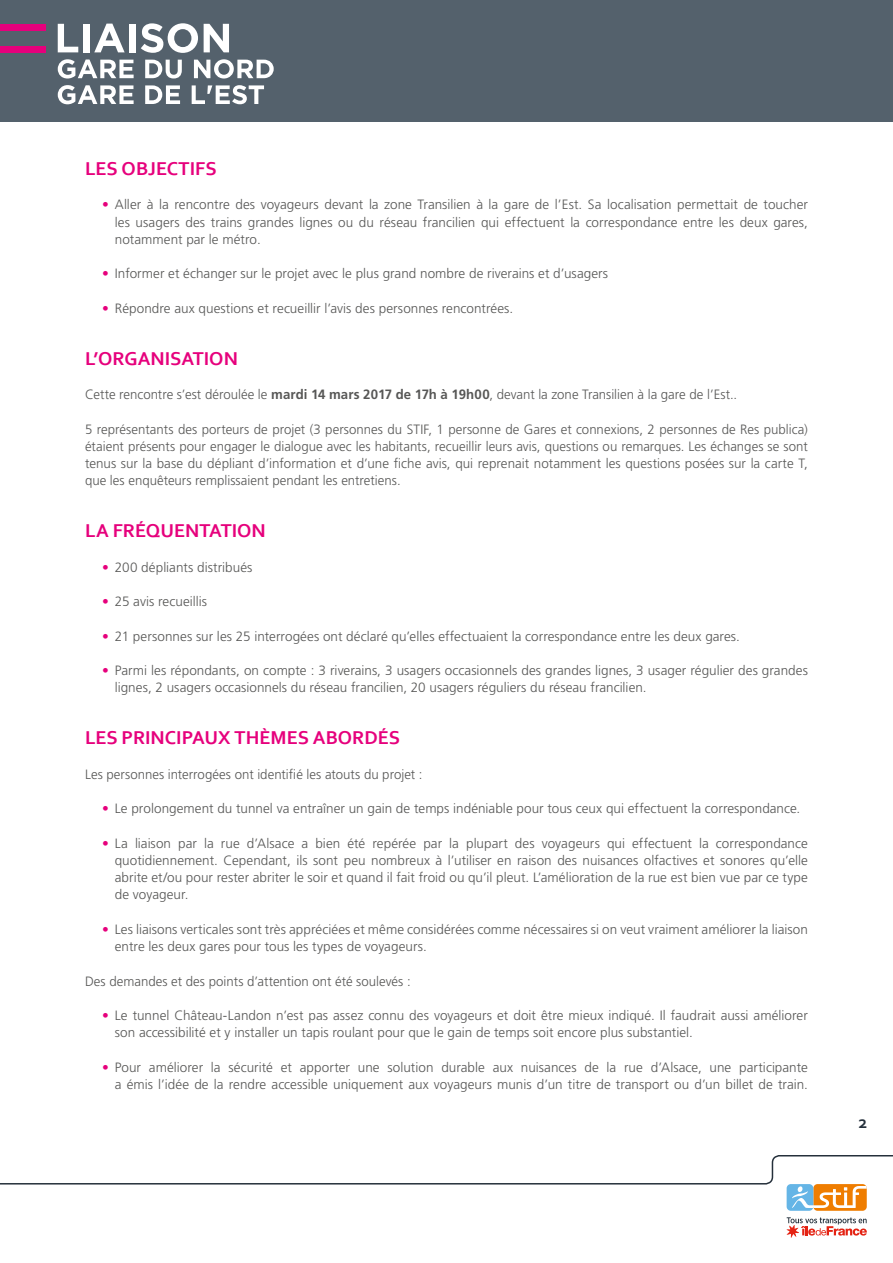
<style>
.page{position:relative;width:893px;height:1263px;background:#fff}
.page>*{position:absolute;margin:0;border:0;box-sizing:border-box;transform-origin:0 0}
.t1{font:700 19.5px "Corbel";color:#e6007c}
.t2{font:700 18px "Corbel";color:#25303b}
.t3{font:300 13.5px/17.2px "Frutiger LT Std";color:#575756;text-align:justify}
.s1{color:#e6007c}
.s2{font-weight:700}
</style>
<div class="page">
<svg style="left:0;top:1155px;width:893px;height:30px"></svg>
<div style="left:812px;top:1183px;width:56px;height:29px;background:#fff;border-radius:5px"></div>
<svg style="left:785px;top:1183px;width:29px;height:29px"></svg>
<div style="left:813px;top:1184px;width:54px;height:27px;background:#ef7d00;border-radius:4px"></div>
<div style="left:787px;top:1184px;width:26px;height:27px;background:#65b5e6;border-radius:4px"></div>
<svg style="left:792px;top:1186px;width:75px;height:22px"></svg>
<svg style="left:786px;top:1217px;width:81px;height:21px"></svg>
<div style="left:0;top:0;width:893px;height:121px;background:#54616c"></div>
<div style="left:0;top:24px;width:46px;height:7px;background:#e6007c"></div>
<div style="left:0;top:46px;width:46px;height:6px;background:#e6007c"></div>
<svg style="left:58px;top:24px;width:20px;height:28px"></svg>
<div style="left:83px;top:24px;width:7px;height:28px;background:#fff"></div>
<svg style="left:94px;top:24px;width:31px;height:28px"></svg>
<div style="left:129px;top:24px;width:7px;height:28px;background:#fff"></div>
<svg style="left:141px;top:23px;width:57px;height:30px"></svg>
<svg style="left:204px;top:24px;width:25px;height:28px"></svg>
<svg style="left:58px;top:59px;width:76px;height:20px"></svg>
<svg style="left:145px;top:60px;width:37px;height:18px"></svg>
<svg style="left:194px;top:59px;width:80px;height:20px"></svg>
<svg style="left:58px;top:85px;width:76px;height:19px"></svg>
<svg style="left:145px;top:85px;width:35px;height:19px"></svg>
<svg style="left:192px;top:85px;width:72px;height:19px"></svg>
<h1 class="t1" style="left:85px;top:156px;width:133px">LES OBJECTIFS</h1>
<p class="t3" style="left:115px;top:196px;width:695px;text-indent:-13px"><span class="s1">•</span> Aller à la rencontre des voyageurs devant la zone Transilien à la gare de l’Est. Sa localisation permettait de toucher les usagers des trains grandes lignes ou du réseau francilien qui effectuent la correspondance entre les deux gares, notamment par le métro.</p>
<p class="t3" style="left:102px;top:265px;width:508px"><span class="s1">•</span> Informer et échanger sur le projet avec le plus grand nombre de riverains et d’usagers</p>
<p class="t3" style="left:102px;top:300px;width:413px"><span class="s1">•</span> Répondre aux questions et recueillir l’avis des personnes rencontrées.</p>
<h1 class="t1" style="left:85px;top:346px;width:154px">L’ORGANISATION</h1>
<p class="t3" style="left:85px;top:386px;width:653px">Cette rencontre s’est déroulée le <span class="s2">mardi 14 mars 2017 de 17h à 19h00</span>, devant la zone Transilien à la gare de l’Est..</p>
<p class="t3" style="left:85px;top:420px;width:724px">5 représentants des porteurs de projet (3 personnes du STIF, 1 personne de Gares et connexions, 2 personnes de Res publica) étaient présents pour engager le dialogue avec les habitants, recueillir leurs avis, questions ou remarques. Les échanges se sont tenus sur la base du dépliant d’information et d’une fiche avis, qui reprenait notamment les questions posées sur la carte T, que les enquêteurs remplissaient pendant les entretiens.</p>
<h1 class="t1" style="left:85px;top:518px;width:182px">LA FRÉQUENTATION</h1>
<p class="t3" style="left:102px;top:558px;width:152px"><span class="s1">•</span> 200 dépliants distribués</p>
<p class="t3" style="left:102px;top:593px;width:106px"><span class="s1">•</span> 25 avis recueillis</p>
<p class="t3" style="left:102px;top:627px;width:639px"><span class="s1">•</span> 21 personnes sur les 25 interrogées ont déclaré qu’elles effectuaient la correspondance entre les deux gares.</p>
<p class="t3" style="left:115px;top:662px;width:695px;text-indent:-13px"><span class="s1">•</span> Parmi les répondants, on compte : 3 riverains, 3 usagers occasionnels des grandes lignes, 3 usager régulier des grandes lignes, 2 usagers occasionnels du réseau francilien, 20 usagers réguliers du réseau francilien.</p>
<h1 class="t1" style="left:85px;top:725px;width:317px">LES PRINCIPAUX THÈMES ABORDÉS</h1>
<p class="t3" style="left:85px;top:765px;width:339px">Les personnes interrogées ont identifié les atouts du projet :</p>
<p class="t3" style="left:102px;top:800px;width:700px"><span class="s1">•</span> Le prolongement du tunnel va entraîner un gain de temps indéniable pour tous ceux qui effectuent la correspondance.</p>
<p class="t3" style="left:115px;top:834px;width:695px;text-indent:-13px"><span class="s1">•</span> La liaison par la rue d’Alsace a bien été repérée par la plupart des voyageurs qui effectuent la correspondance quotidiennement. Cependant, ils sont peu nombreux à l’utiliser en raison des nuisances olfactives et sonores qu’elle abrite et/ou pour rester abriter le soir et quand il fait froid ou qu’il pleut. L’amélioration de la rue est bien vue par ce type de voyageur.</p>
<p class="t3" style="left:115px;top:921px;width:695px;text-indent:-13px"><span class="s1">•</span> Les liaisons verticales sont très appréciées et même considérées comme nécessaires si on veut vraiment améliorer la liaison entre les deux gares pour tous les types de voyageurs.</p>
<p class="t3" style="left:85px;top:972px;width:327px">Des demandes et des points d’attention ont été soulevés :</p>
<p class="t3" style="left:115px;top:1007px;width:695px;text-indent:-13px"><span class="s1">•</span> Le tunnel Château-Landon n’est pas assez connu des voyageurs et doit être mieux indiqué. Il faudrait aussi améliorer son accessibilité et y installer un tapis roulant pour que le gain de temps soit encore plus substantiel.</p>
<p class="t3" style="left:102px;top:1059px;width:707px;text-align:right"><span class="s1">•</span> Pour améliorer la sécurité et apporter une solution durable aux nuisances de la rue d’Alsace, une participante a émis l’idée de la rendre accessible uniquement aux voyageurs munis d’un titre de transport ou d’un billet de train.</p>
<h2 class="t2" style="left:858px;top:1111px;width:10px">2</h2>
</div>
